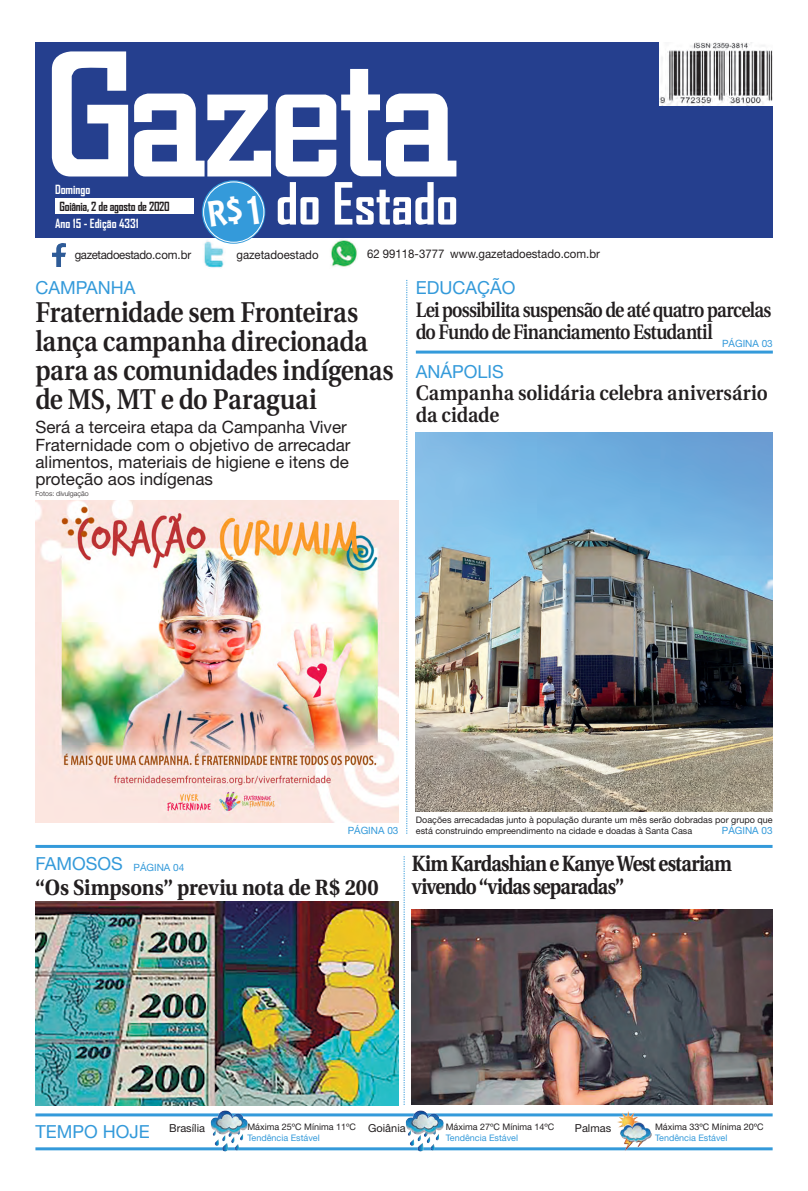
<style>
.page{position:relative;width:808px;height:1191px;background:#fff}
.page>*{position:absolute;margin:0;border:0;box-sizing:border-box;transform-origin:0 0}
.t1{font:700 55.6px "Agency FB";color:#fff}
.Manchete{font:600 28.6px/29px "Utopia";letter-spacing:-.015em;color:#231f20;scale:.88 1}
.Manchete-2{font:700 22px "Utopia";letter-spacing:-.025em;color:#231f20;scale:.85 1}
.Manchete-3{font:700 22px "Utopia";color:#231f20;scale:.91 1}
.Manchete-4{font:700 22px "Utopia";letter-spacing:-.045em;color:#231f20;scale:.85 1}
.Manchete-5{font:600 20.9px/22px "Utopia";letter-spacing:-.045em;color:#231f20;scale:.85 1}
.Manchete-6{font:600 20.9px/22px "Utopia";color:#231f20;scale:.91 1}
.Retranca{font:18px "Helvetica Neue";color:#349ada}
.Legenda{font:17px/17.3px "Helvetica Neue";color:#231f20}
.t2{font:700 12.1px "Agency FB";color:#fff}
.t3{font:700 12.1px "Agency FB";letter-spacing:-.02em;color:#231f20}
.t4{font:12px "Helvetica Neue";color:#231f20;scale:.95 1}
.t5{font:12px "Helvetica Neue";letter-spacing:-.03em;color:#231f20;scale:.95 1}
.Legenda-2{font:11px "Helvetica Neue";color:#231f20}
.Retranca-2{font:10px "Helvetica Neue";color:#349ada}
.Legenda-3{font:9px/11.3px "Helvetica Neue";color:#231f20}
.Legenda-4{font:9px "Helvetica Neue";color:#349ada}
.Crédito_Fotógrafo{font:300 7px "Helvetica Neue";color:#231f20}
</style>
<div class="page">
<div style="left:35px;top:43px;width:737px;height:195px;background:#253f8e"></div>
<svg style="left:52px;top:51px;width:76px;height:125px"></svg>
<svg style="left:134px;top:69px;width:322px;height:107px"></svg>
<div style="left:55px;top:198px;width:138px;height:16px;background:#fff"></div>
<svg style="left:202px;top:180px;width:63px;height:64px"></svg>
<div style="left:203px;top:182px;width:61px;height:61px;border:1px solid #fff;border-radius:50%"></div>
<img style="left:660px;top:43px;width:112px;height:63px">
<img style="left:204px;top:240px;width:21px;height:29px">
<img style="left:330px;top:239px;width:28px;height:28px">
<img style="left:52px;top:243px;width:13px;height:23px">
<svg style="left:404px;top:856px;width:1px;height:249px"></svg>
<svg style="left:407px;top:280px;width:1px;height:554px"></svg>
<hr style="left:35px;top:845px;width:737px;height:3px;background:#349ada">
<hr style="left:35px;top:1113px;width:738px;height:3px;background:#349ada">
<hr style="left:35px;top:1147px;width:738px;height:3px;background:#349ada">
<img style="left:616px;top:1111px;width:35px;height:40px">
<img style="left:210px;top:1110px;width:37px;height:41px">
<img style="left:406px;top:1110px;width:37px;height:41px">
<hr style="left:416px;top:350px;width:357px;height:3px;background:#349ada">
<img style="left:412px;top:909px;width:360px;height:196px">
<img style="left:35px;top:901px;width:363px;height:204px">
<img style="left:35px;top:500px;width:363px;height:322px">
<img style="left:416px;top:433px;width:357px;height:378px">
<div style="left:208px;top:195px;width:51px;height:32px;background:#349ada"></div>
<p class="t2" style="left:55px;top:182px;width:37px">Domingo</p>
<p class="t3" style="left:59px;top:199px;width:112px">Goiânia, 2 de agosto de 2020</p>
<p class="t2" style="left:55px;top:216px;width:85px">Ano 15 - Edição 4331</p>
<p class="t1" style="left:276px;top:169px;width:184px">do Estado</p>
<p class="t5" style="left:75px;top:247px;width:124px">gazetadoestado.com.br</p>
<p class="t4" style="left:236px;top:247px;width:88px">gazetadoestado</p>
<p class="t4" style="left:367px;top:247px;width:83px">62 99118-3777</p>
<p class="t4" style="left:450px;top:247px;width:159px">www.gazetadoestado.com.br</p>
<p class="Retranca" style="left:35px;top:277px;width:101px">CAMPANHA</p>
<p class="Manchete" style="left:35px;top:298px;width:409px">Fraternidade sem Fronteiras lança campanha direcionada para as comunidades indígenas de MS, MT e do Paraguai</p>
<p class="Legenda" style="left:35px;top:418px;width:317px">Será a terceira etapa da Campanha Viver Fraternidade com o objetivo de arrecadar alimentos, materiais de higiene e itens de proteção aos indígenas</p>
<p class="Crédito_Fotógrafo" style="left:35px;top:489px;width:55px">Fotos: divulgação</p>
<p class="Retranca" style="left:416px;top:277px;width:101px">EDUCAÇÃO</p>
<p class="Manchete-5" style="left:416px;top:299px;width:420px">Lei possibilita suspensão de até quatro parcelas do Fundo de Financiamento Estudantil</p>
<p class="Retranca" style="left:416px;top:360px;width:90px">ANÁPOLIS</p>
<p class="Manchete-6" style="left:416px;top:382px;width:388px">Campanha solidária celebra aniversário da cidade</p>
<p class="Retranca-2" style="left:722px;top:337px;width:52px">PÁGINA 03</p>
<p class="Legenda-3" style="left:416px;top:813px;width:358px">Doações arrecadadas junto à população durante um mês serão dobradas por grupo que está construindo empreendimento na cidade e doadas à Santa Casa</p>
<p class="Retranca-2" style="left:348px;top:824px;width:52px">PÁGINA 03</p>
<p class="Retranca-2" style="left:722px;top:824px;width:52px">PÁGINA 03</p>
<p class="Retranca" style="left:35px;top:853px;width:89px">FAMOSOS</p>
<p class="Retranca-2" style="left:134px;top:861px;width:52px">PÁGINA 04</p>
<p class="Manchete-2" style="left:412px;top:851px;width:378px">Kim Kardashian e Kanye West estariam</p>
<p class="Manchete-3" style="left:35px;top:874px;width:379px">“Os Simpsons” previu nota de R$ 200</p>
<p class="Manchete-4" style="left:412px;top:874px;width:251px">vivendo “vidas separadas”</p>
<p class="Retranca" style="left:35px;top:1120px;width:116px">TEMPO HOJE</p>
<p class="Legenda-2" style="left:169px;top:1121px;width:37px">Brasília</p>
<p class="Legenda-3" style="left:247px;top:1121px;width:110px">Máxima 25ºC Mínima 11ºC</p>
<p class="Legenda-2" style="left:368px;top:1121px;width:39px">Goiânia</p>
<p class="Legenda-2" style="left:575px;top:1121px;width:38px">Palmas</p>
<p class="Legenda-4" style="left:247px;top:1132px;width:74px">Tendência Estável</p>
<p class="Legenda-3" style="left:446px;top:1121px;width:110px">Máxima 27ºC Mínima 14ºC</p>
<p class="Legenda-4" style="left:446px;top:1132px;width:74px">Tendência Estável</p>
<p class="Legenda-3" style="left:655px;top:1121px;width:110px">Máxima 33ºC Mínima 20ºC</p>
<p class="Legenda-4" style="left:655px;top:1132px;width:74px">Tendência Estável</p>
</div>
